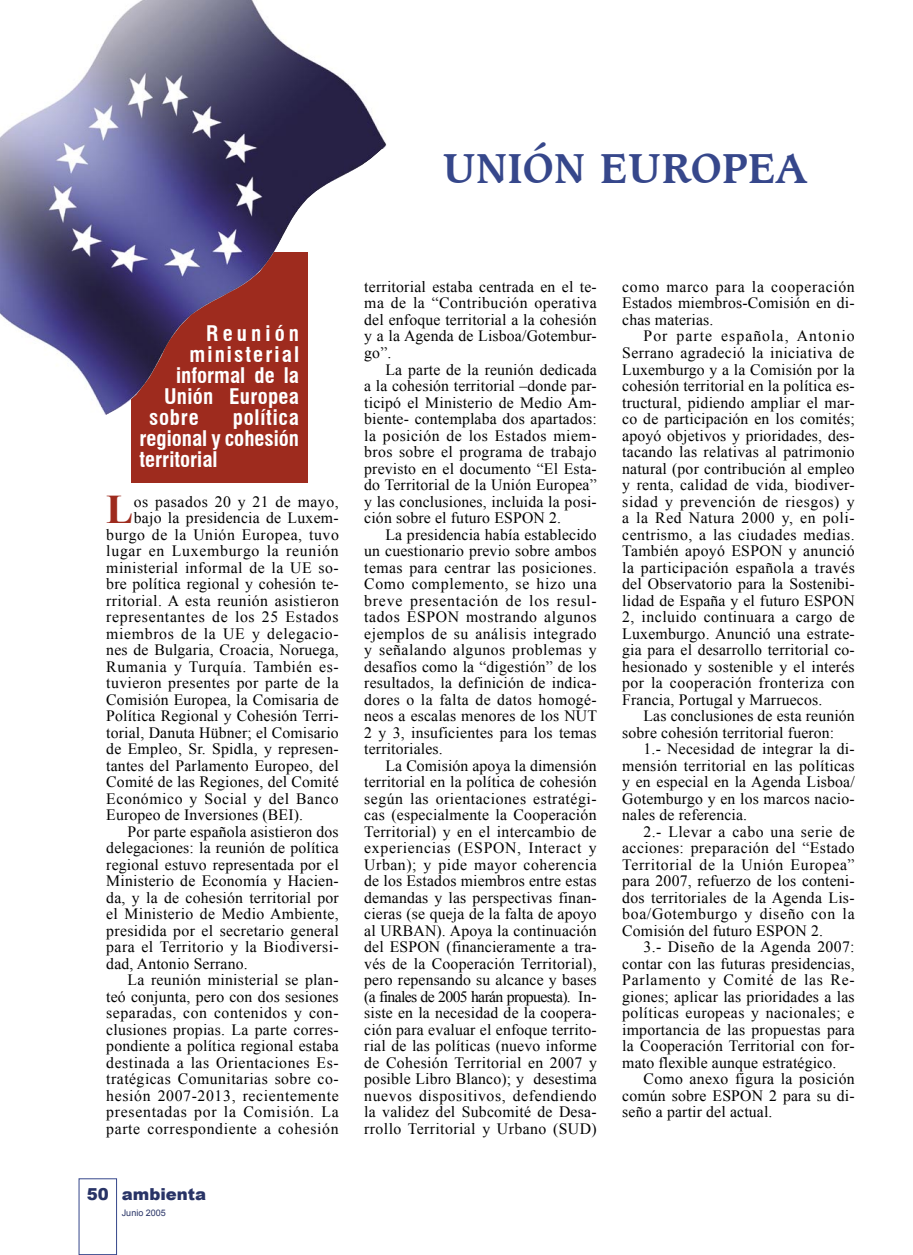
<style>
.page{position:relative;width:913px;height:1255px;background:#fff}
.page>*{position:absolute;margin:0;border:0;box-sizing:border-box;transform-origin:0 0}
.Titulares{font:700 45px "Caxton BT";color:#36478b}
.Texto_general-OK{font:700 40.65px "Times New Roman";color:#9e2b1e}
.Ladillo{font:700 condensed 21px/21px "Swiss 721 BT";letter-spacing:.015em;color:#fff;text-align:justify}
.Ladillo-2{font:700 condensed 21px "Swiss 721 BT";letter-spacing:.1em;color:#fff}
.Ladillo-3{font:700 condensed 21px "Swiss 721 BT";letter-spacing:.195em;color:#fff}
.t1{font:900 16.5px "Arial";color:#283366}
.Texto_general-OK-2{font:15.75px/16.5px "Times New Roman";letter-spacing:.01em;color:#000;text-align:justify}
.Texto_general-OK-3{font:15.75px "Times New Roman";letter-spacing:.04em;color:#000}
.Texto_general-OK-4{font:15.75px "Times New Roman";letter-spacing:.035em;color:#000}
.Texto_general-OK-5{font:15.75px "Times New Roman";letter-spacing:.03em;color:#000}
.Texto_general-OK-6{font:15.75px "Times New Roman";letter-spacing:.045em;color:#000}
.t2{font:9px "Arial";color:#283366}
</style>
<div class="page">
<div style="left:79px;top:1178px;width:38px;height:76px;border:1px solid #36478b"></div>
<img style="left:0;top:0;width:386px;height:415px">
<svg style="left:131px;top:252px;width:177px;height:231px;background:#8b3134"></svg>
<p class="Titulares" style="left:443px;top:140px;width:365px">UNIÓN EUROPEA</p>
<p class="Ladillo-3" style="left:206px;top:320px;width:94px">Reunión</p>
<p class="Ladillo-2" style="left:190px;top:341px;width:111px">ministerial</p>
<p class="Ladillo" style="left:176px;top:364px;width:124px">informal de la</p>
<p class="Ladillo" style="left:164px;top:385px;width:136px">Unión Europea</p>
<p class="Ladillo" style="left:149px;top:406px;width:51px">sobre</p>
<p class="Ladillo" style="left:139px;top:406px;width:161px;text-indent:93px">política regional y cohesión territorial</p>
<p class="Texto_general-OK" style="left:106px;top:481px;width:29px">L</p>
<p class="Texto_general-OK-5" style="left:134px;top:490px;width:206px">os pasados 20 y 21 de mayo,</p>
<p class="Texto_general-OK-2" style="left:134px;top:509px;width:206px">bajo la presidencia de Luxem-</p>
<p class="Texto_general-OK-4" style="left:106px;top:523px;width:234px">burgo de la Unión Europea, tuvo</p>
<p class="Texto_general-OK-6" style="left:106px;top:540px;width:234px">lugar en Luxemburgo la reunión</p>
<p class="Texto_general-OK-5" style="left:106px;top:556px;width:234px">ministerial informal de la UE so-</p>
<p class="Texto_general-OK-2" style="left:106px;top:575px;width:234px">bre política regional y cohesión te-</p>
<p class="Texto_general-OK-2" style="left:106px;top:592px;width:234px">rritorial. A esta reunión asistieron</p>
<p class="Texto_general-OK-3" style="left:106px;top:606px;width:234px">representantes de los 25 Estados</p>
<p class="Texto_general-OK-3" style="left:106px;top:622px;width:234px">miembros de la UE y delegacio-</p>
<p class="Texto_general-OK-2" style="left:106px;top:641px;width:234px">nes de Bulgaria, Croacia, Noruega,</p>
<p class="Texto_general-OK-3" style="left:106px;top:655px;width:234px">Rumania y Turquía. También es-</p>
<p class="Texto_general-OK-2" style="left:106px;top:674px;width:234px">tuvieron presentes por parte de la</p>
<p class="Texto_general-OK-2" style="left:106px;top:691px;width:234px">Comisión Europea, la Comisaria de</p>
<p class="Texto_general-OK-2" style="left:106px;top:707px;width:234px">Política Regional y Cohesión Terri-</p>
<p class="Texto_general-OK-2" style="left:106px;top:724px;width:234px">torial, Danuta Hübner; el Comisario</p>
<p class="Texto_general-OK-2" style="left:106px;top:740px;width:234px">de Empleo, Sr. Spidla, y represen-</p>
<p class="Texto_general-OK-2" style="left:106px;top:757px;width:234px">tantes del Parlamento Europeo, del</p>
<p class="Texto_general-OK-2" style="left:106px;top:773px;width:234px">Comité de las Regiones, del Comité</p>
<p class="Texto_general-OK-4" style="left:106px;top:787px;width:234px">Económico y Social y del Banco</p>
<p class="Texto_general-OK-2" style="left:106px;top:806px;width:198px">Europeo de Inversiones (BEI).</p>
<p class="Texto_general-OK-2" style="left:106px;top:823px;width:234px;text-indent:21px">Por parte española asistieron dos delegaciones: la reunión de política regional estuvo representada por el Ministerio de Economía y Hacien&shy;da, y la de cohesión territorial por el Ministerio de Medio Ambiente, presidida por el secretario general para el Territorio y la Biodiversi&shy;dad, Antonio Serrano.</p>
<p class="Texto_general-OK-2" style="left:106px;top:971px;width:234px;text-indent:21px">La reunión ministerial se plan&shy;teó conjunta, pero con dos sesiones separadas, con contenidos y con&shy;clusiones propias. La parte corres&shy;pondiente a política regional estaba destinada a las Orientaciones Es&shy;tratégicas Comunitarias sobre co&shy;hesión 2007-2013, recientemente presentadas por la Comisión. La parte correspondiente a cohesión</p>
<p class="t1" style="left:87px;top:1181px;width:24px">50</p>
<p class="t1" style="left:122px;top:1181px;width:86px">ambienta</p>
<p class="t2" style="left:122px;top:1207px;width:46px">Junio 2005</p>
<p class="Texto_general-OK-2" style="left:364px;top:278px;width:234px">territorial estaba centrada en el te&shy;ma de la “Contribución operativa del enfoque territorial a la cohesión y a la Agenda de Lisboa/Gotembur&shy;go”.</p>
<p class="Texto_general-OK-2" style="left:364px;top:361px;width:234px;text-indent:21px">La parte de la reunión dedicada a la cohesión territorial –donde par&shy;ticipó el Ministerio de Medio Am&shy;biente- contemplaba dos apartados: la posición de los Estados miem&shy;bros sobre el programa de trabajo previsto en el documento “El Esta&shy;do Territorial de la Unión Europea” y las conclusiones, incluida la posi&shy;ción sobre el futuro ESPON 2.</p>
<p class="Texto_general-OK-2" style="left:364px;top:526px;width:234px;text-indent:21px">La presidencia había establecido un cuestionario previo sobre ambos temas para centrar las posiciones.<br>Como complemento, se hizo una breve presentación de los resul&shy;tados ESPON mostrando algunos ejemplos de su análisis integrado y señalando algunos problemas y desafíos como la “digestión” de los resultados, la definición de indica&shy;dores o la falta de datos homogé&shy;neos a escalas menores de los NUT 2 y 3, insuficientes para los temas territoriales.</p>
<p class="Texto_general-OK-2" style="left:364px;top:757px;width:234px;text-indent:21px">La Comisión apoya la dimensión territorial en la política de cohesión según las orientaciones estratégi&shy;cas (especialmente la Cooperación Territorial) y en el intercambio de experiencias (ESPON, Interact y Urban); y pide mayor coherencia de los Estados miembros entre estas demandas y las perspectivas finan&shy;cieras (se queja de la falta de apoyo al URBAN). Apoya la continuación del ESPON (financieramente a tra&shy;vés de la Cooperación Territorial), pero repensando su alcance y bases (a finales de 2005 harán propuesta). In&shy;siste en la necesidad de la coopera&shy;ción para evaluar el enfoque territo&shy;rial de las políticas (nuevo informe de Cohesión Territorial en 2007 y posible Libro Blanco); y desestima nuevos dispositivos, defendiendo la validez del Subcomité de Desa&shy;rrollo Territorial y Urbano (SUD)</p>
<p class="Texto_general-OK-2" style="left:622px;top:278px;width:234px">como marco para la cooperación Estados miembros-Comisión en di&shy;chas materias.</p>
<p class="Texto_general-OK-2" style="left:622px;top:328px;width:234px;text-indent:21px">Por parte española, Antonio Serrano agradeció la iniciativa de Luxemburgo y a la Comisión por la cohesión territorial en la política es&shy;tructural, pidiendo ampliar el mar&shy;co de participación en los comités; apoyó objetivos y prioridades, des&shy;tacando las relativas al patrimonio natural (por contribución al empleo y renta, calidad de vida, biodiver&shy;sidad y prevención de riesgos) y a la Red Natura 2000 y, en poli&shy;centrismo, a las ciudades medias.<br>También apoyó ESPON y anunció la participación española a través del Observatorio para la Sostenibi&shy;lidad de España y el futuro ESPON 2, incluido continuara a cargo de Luxemburgo. Anunció una estrate&shy;gia para el desarrollo territorial co&shy;hesionado y sostenible y el interés por la cooperación fronteriza con Francia, Portugal y Marruecos.</p>
<p class="Texto_general-OK-2" style="left:622px;top:707px;width:234px;text-indent:21px">Las conclusiones de esta reunión sobre cohesión territorial fueron:</p>
<p class="Texto_general-OK-2" style="left:622px;top:740px;width:234px;text-indent:21px">1.- Necesidad de integrar la di&shy;mensión territorial en las políticas y en especial en la Agenda Lisboa/ Gotemburgo y en los marcos nacio&shy;nales de referencia.</p>
<p class="Texto_general-OK-2" style="left:622px;top:823px;width:234px;text-indent:21px">2.- Llevar a cabo una serie de acciones: preparación del “Estado Territorial de la Unión Europea” para 2007, refuerzo de los conteni&shy;dos territoriales de la Agenda Lis&shy;boa/Gotemburgo y diseño con la Comisión del futuro ESPON 2.</p>
<p class="Texto_general-OK-2" style="left:622px;top:938px;width:234px;text-indent:21px">3.- Diseño de la Agenda 2007: contar con las futuras presidencias, Parlamento y Comité de las Re&shy;giones; aplicar las prioridades a las políticas europeas y nacionales; e importancia de las propuestas para la Cooperación Territorial con for&shy;mato flexible aunque estratégico.</p>
<p class="Texto_general-OK-2" style="left:622px;top:1070px;width:234px;text-indent:21px">Como anexo figura la posición común sobre ESPON 2 para su di&shy;seño a partir del actual.</p>
</div>
